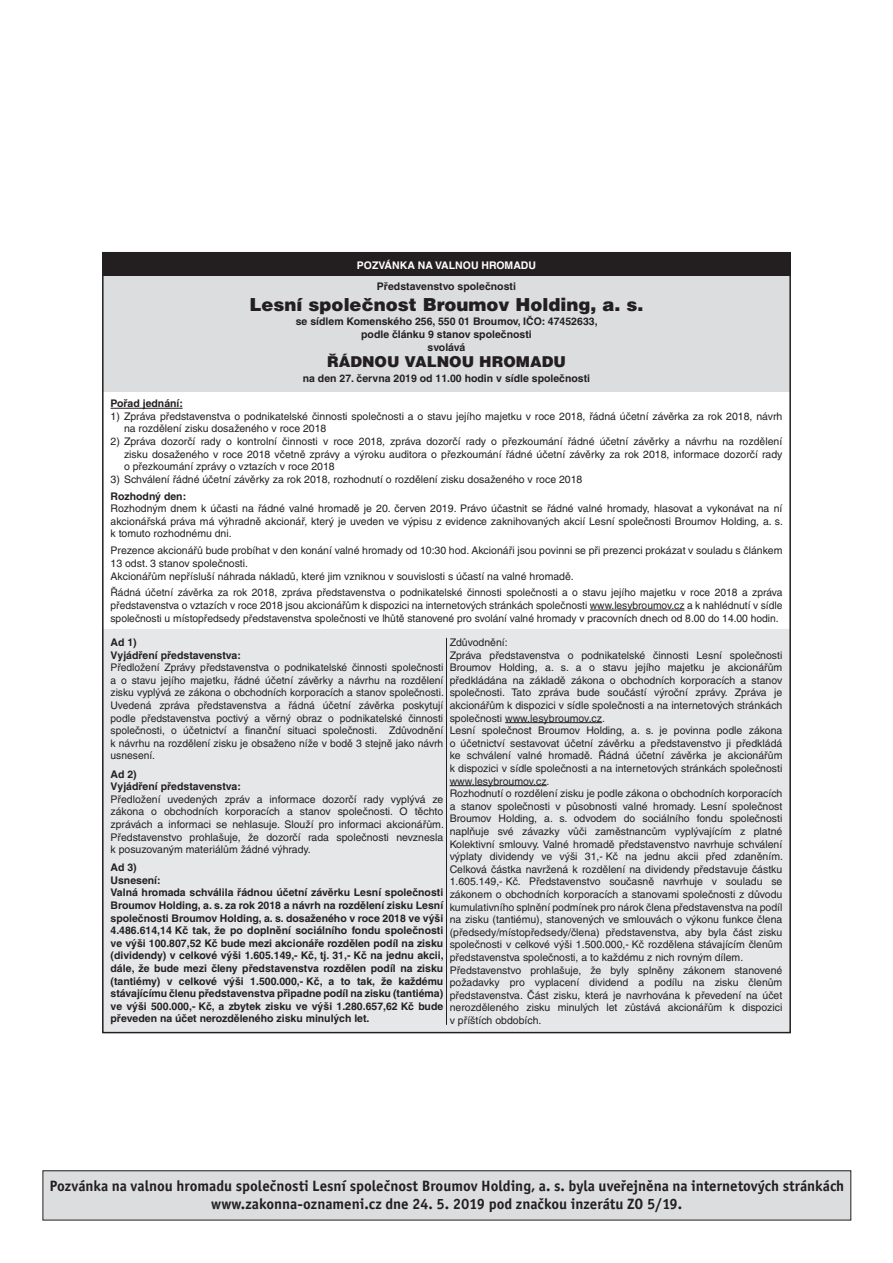
<style>
.page{position:relative;width:893px;height:1263px;background:#fff}
.page>*{position:absolute;margin:0;border:0;box-sizing:border-box;transform-origin:0 0}
.t1{font:900 18px "Helvetica CE";color:#231f20}
.t2{font:700 15px/18px "Officina Sans ITC";color:#231f20;text-align:center}
.t3{font:900 15px "Helvetica CE";color:#231f20}
.t4{font:10.5px/12.6px "Helvetica CE";color:#231f20;text-align:justify}
.t5{font:700 10.5px/12.6px "Helvetica CE";color:#231f20}
.t6{font:700 10.5px "Helvetica CE";color:#fff}
</style>
<div class="page">
<div style="left:102px;top:629px;width:689px;height:404px;background:#e6e7e9"></div>
<div style="left:102px;top:252px;width:689px;height:139px;background:#dcdddf"></div>
<div style="left:102px;top:252px;width:689px;height:23px;background:#231f20"></div>
<hr style="left:111px;top:408px;width:72px;height:1px;background:#231f20">
<hr style="left:590px;top:610px;width:94px;height:1px;background:#231f20">
<hr style="left:505px;top:722px;width:97px;height:1px;background:#231f20">
<hr style="left:450px;top:785px;width:97px;height:1px;background:#231f20">
<hr style="left:446px;top:638px;width:1px;height:387px;background:#231f20">
<div style="left:43px;top:1171px;width:808px;height:49px;background:#dcdddf"></div>
<div style="left:43px;top:1170px;width:808px;height:50px;border:1px solid #231f20"></div>
<p class="t6" style="left:357px;top:259px;width:181px">POZVÁNKA NA VALNOU HROMADU</p>
<p class="t5" style="left:377px;top:280px;width:140px">Představenstvo společnosti</p>
<h1 class="t1" style="left:250px;top:294px;width:395px">Lesní společnost Broumov Holding, a. s.</h1>
<p class="t5" style="left:296px;top:315px;width:303px;text-align:center">se sídlem Komenského 256, 550 01 Broumov, IČO: 47452633, podle článku 9 stanov společnosti<br>svolává</p>
<h2 class="t3" style="left:327px;top:353px;width:240px">ŘÁDNOU VALNOU HROMADU</h2>
<p class="t5" style="left:303px;top:372px;width:289px">na den 27. června 2019 od 11.00 hodin v sídle společnosti</p>
<p class="t5" style="left:111px;top:397px;width:74px">Pořad jednání:</p>
<p class="t4" style="left:124px;top:410px;width:660px;text-indent:-14px">1) Zpráva představenstva o podnikatelské činnosti společnosti a o stavu jejího majetku v roce 2018, řádná účetní závěrka za rok 2018, návrh na rozdělení zisku dosaženého v roce 2018</p>
<p class="t4" style="left:124px;top:435px;width:660px;text-indent:-14px">2) Zpráva dozorčí rady o kontrolní činnosti v roce 2018, zpráva dozorčí rady o přezkoumání řádné účetní závěrky a návrhu na rozdělení zisku dosaženého v roce 2018 včetně zprávy a výroku auditora o přezkoumání řádné účetní závěrky za rok 2018, informace dozorčí rady o přezkoumání zprávy o vztazích v roce 2018</p>
<p class="t4" style="left:111px;top:473px;width:473px">3) Schválení řádné účetní závěrky za rok 2018, rozhodnutí o rozdělení zisku dosaženého v roce 2018</p>
<p class="t5" style="left:111px;top:490px;width:77px">Rozhodný den:</p>
<p class="t4" style="left:111px;top:502px;width:674px">Rozhodným dnem k účasti na řádné valné hromadě je 20. červen 2019. Právo účastnit se řádné valné hromady, hlasovat a vykonávat na ní akcionářská práva má výhradně akcionář, který je uveden ve výpisu z evidence zaknihovaných akcií Lesní společnosti Broumov Holding, a. s. k tomuto rozhodnému dni.</p>
<p class="t4" style="left:111px;top:544px;width:673px;text-align:left">Prezence akcionářů bude probíhat v den konání valné hromady od 10:30 hod. Akcionáři jsou povinni se při prezenci prokázat v souladu s článkem<br>13 odst. 3 stanov společnosti.<br>Akcionářům nepřísluší náhrada nákladů, které jim vzniknou v souvislosti s účastí na valné hromadě.</p>
<p class="t4" style="left:111px;top:586px;width:673px">Řádná účetní závěrka za rok 2018, zpráva představenstva o podnikatelské činnosti společnosti a o stavu jejího majetku v roce 2018 a zpráva představenstva o vztazích v roce 2018 jsou akcionářům k dispozici na internetových stránkách společnosti www.lesybroumov.cz a k nahlédnutí v sídle společnosti u místopředsedy představenstva společnosti ve lhůtě stanovené pro svolání valné hromady v pracovních dnech od 8.00 do 14.00 hodin.</p>
<p class="t5" style="left:111px;top:636px;width:132px">Ad 1)<br>Vyjádření představenstva:</p>
<p class="t4" style="left:111px;top:661px;width:335px">Předložení Zprávy představenstva o podnikatelské činnosti společnosti a o stavu jejího majetku, řádné účetní závěrky a návrhu na rozdělení zisku vyplývá ze zákona o obchodních korporacích a stanov společnosti.<br>Uvedená zpráva představenstva a řádná účetní závěrka poskytují podle představenstva poctivý a věrný obraz o podnikatelské činnosti společnosti, o účetnictví a finanční situaci společnosti. Zdůvodnění k návrhu na rozdělení zisku je obsaženo níže v bodě 3 stejně jako návrh usnesení.</p>
<p class="t5" style="left:111px;top:767px;width:132px">Ad 2)<br>Vyjádření představenstva:</p>
<p class="t4" style="left:111px;top:793px;width:335px">Předložení uvedených zpráv a informace dozorčí rady vyplývá ze zákona o obchodních korporacích a stanov společnosti. O těchto zprávách a informaci se nehlasuje. Slouží pro informaci akcionářům.<br>Představenstvo prohlašuje, že dozorčí rada společnosti nevznesla k posuzovaným materiálům žádné výhrady.</p>
<p class="t5" style="left:111px;top:861px;width:335px">Ad 3)<br>Usnesení:<br>Valná hromada schválila řádnou účetní závěrku Lesní společnosti Broumov Holding, a. s. za rok 2018 a návrh na rozdělení zisku Lesní společnosti Broumov Holding, a. s. dosaženého v roce 2018 ve výši 4.486.614,14 Kč tak, že po doplnění sociálního fondu společnosti ve výši 100.807,52 Kč bude mezi akcionáře rozdělen podíl na zisku (dividendy) v celkové výši 1.605.149,- Kč, tj. 31,- Kč na jednu akcii, dále, že bude mezi členy představenstva rozdělen podíl na zisku (tantiémy) v celkové výši 1.500.000,- Kč, a to tak, že každému stávajícímu členu představenstva připadne podíl na zisku (tantiéma) ve výši 500.000,- Kč, a zbytek zisku ve výši 1.280.657,62 Kč bude převeden na účet nerozděleného zisku minulých let.</p>
<p class="t4" style="left:450px;top:636px;width:335px;text-align:left">Zdůvodnění:<br>Zpráva představenstva o podnikatelské činnosti Lesní společnosti Broumov Holding, a. s. a o stavu jejího majetku je akcionářům předkládána na základě zákona o obchodních korporacích a stanov společnosti. Tato zpráva bude součástí výroční zprávy. Zpráva je akcionářům k dispozici v sídle společnosti a na internetových stránkách společnosti www.lesybroumov.cz.<br>Lesní společnost Broumov Holding, a. s. je povinna podle zákona o účetnictví sestavovat účetní závěrku a představenstvo ji předkládá ke schválení valné hromadě. Řádná účetní závěrka je akcionářům k dispozici v sídle společnosti a na internetových stránkách společnosti www.lesybroumov.cz.<br>Rozhodnutí o rozdělení zisku je podle zákona o obchodních korporacích a stanov společnosti v působnosti valné hromady. Lesní společnost Broumov Holding, a. s. odvodem do sociálního fondu společnosti naplňuje své závazky vůči zaměstnancům vyplývajícím z platné Kolektivní smlouvy. Valné hromadě představenstvo navrhuje schválení výplaty dividendy ve výši 31,- Kč na jednu akcii před zdaněním.<br>Celková částka navržená k rozdělení na dividendy představuje částku 1.605.149,- Kč. Představenstvo současně navrhuje v souladu se zákonem o obchodních korporacích a stanovami společnosti z důvodu kumulativního splnění podmínek pro nárok člena představenstva na podíl na zisku (tantiému), stanovených ve smlouvách o výkonu funkce člena (předsedy/místopředsedy/člena) představenstva, aby byla část zisku společnosti v celkové výši 1.500.000,- Kč rozdělena stávajícím členům představenstva společnosti, a to každému z nich rovným dílem.<br>Představenstvo prohlašuje, že byly splněny zákonem stanovené požadavky pro vyplacení dividend a podílu na zisku členům představenstva. Část zisku, která je navrhována k převedení na účet nerozděleného zisku minulých let zůstává akcionářům k dispozici v příštích obdobích.</p>
<h2 class="t2" style="left:49px;top:1176px;width:796px">Pozvánka na valnou hromadu společnosti Lesní společnost Broumov Holding, a. s. byla uveřejněna na internetových stránkách www.zakonna-oznameni.cz dne 24. 5. 2019 pod značkou inzerátu ZO 5/19.</h2>
</div>
